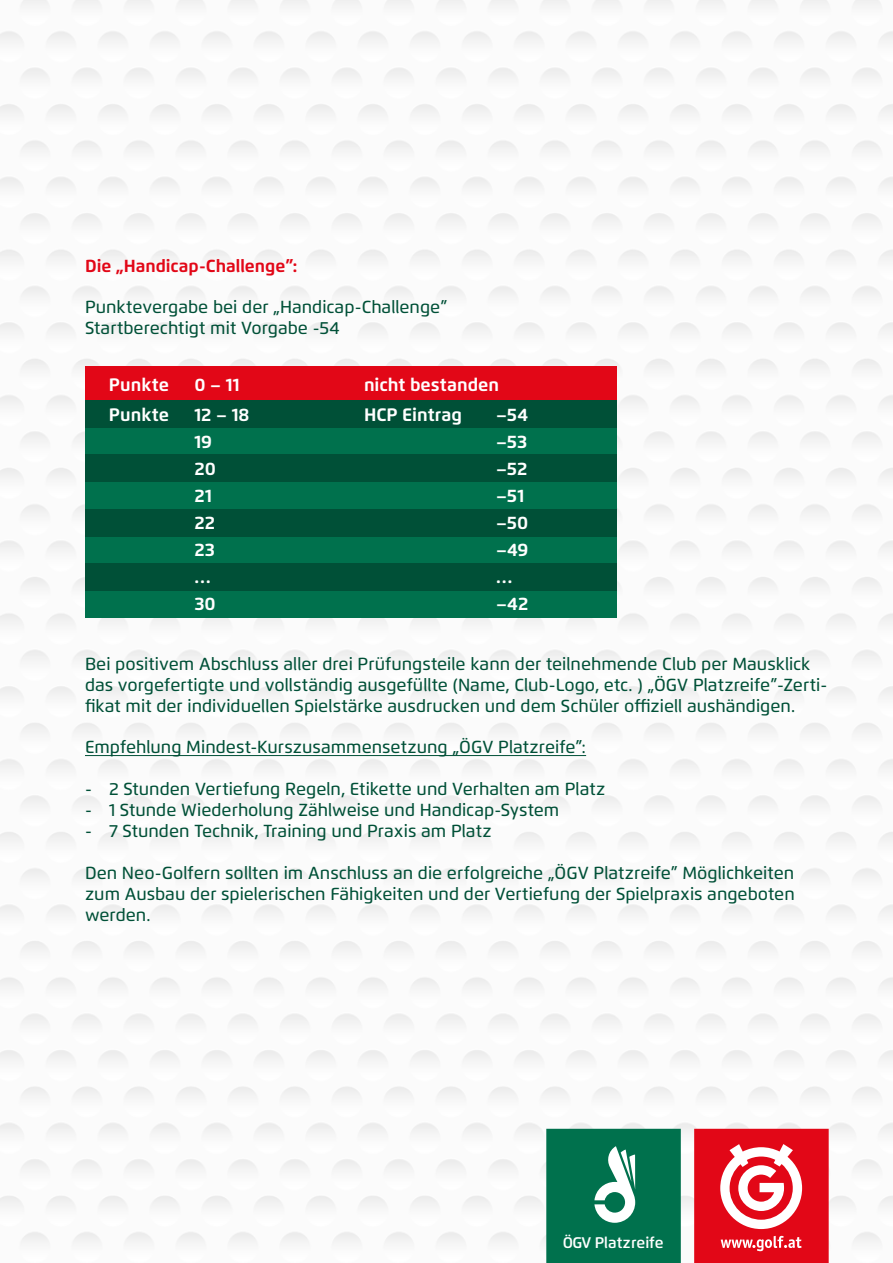
<style>
.page{position:relative;width:893px;height:1263px;background:#fff}
.page>*{position:absolute;margin:0;border:0;box-sizing:border-box;transform-origin:0 0}
.t1{font:700 18px "Flexo";color:#fff}
.t2{font:500 17.4px/21px "Flexo";color:#005037}
.t3{font:700 17.4px "Flexo";color:#e20717}
.t4{font:600 15.3px "Flexo";color:#fff}
</style>
<div class="page">
<svg style="left:546px;top:1129px;width:135px;height:134px;background:#177d5d"></svg>
<svg style="left:694px;top:1129px;width:135px;height:134px"></svg>
<hr style="left:85px;top:755px;width:501px;height:1px;background:#005037">
<div style="left:85px;top:367px;width:531px;height:33px;background:#e20717"></div>
<div style="left:85px;top:400px;width:531px;height:218px;background:#00714d"></div>
<div style="left:85px;top:400px;width:531px;height:27px;background:#005037"></div>
<div style="left:85px;top:455px;width:531px;height:27px;background:#005037"></div>
<div style="left:85px;top:509px;width:531px;height:27px;background:#005037"></div>
<div style="left:85px;top:563px;width:531px;height:28px;background:#005037"></div>
<p class="t3" style="left:85px;top:255px;width:214px">Die „Handicap-Challenge”:</p>
<p class="t2" style="left:85px;top:297px;width:364px">Punktevergabe bei der „Handicap-Challenge”<br>Startberechtigt mit Vorgabe -54</p>
<p class="t1" style="left:109px;top:374px;width:62px">Punkte</p>
<p class="t1" style="left:194px;top:374px;width:47px">0 – 11</p>
<p class="t1" style="left:364px;top:374px;width:137px">nicht bestanden</p>
<p class="t1" style="left:109px;top:403px;width:62px">Punkte</p>
<p class="t1" style="left:194px;top:403px;width:57px">12 – 18</p>
<p class="t1" style="left:364px;top:403px;width:100px">HCP Eintrag</p>
<p class="t1" style="left:496px;top:403px;width:34px">–54</p>
<p class="t1" style="left:194px;top:430px;width:19px">19</p>
<p class="t1" style="left:496px;top:430px;width:33px">–53</p>
<p class="t1" style="left:194px;top:457px;width:23px">20</p>
<p class="t1" style="left:496px;top:457px;width:33px">–52</p>
<p class="t1" style="left:194px;top:484px;width:19px">21</p>
<p class="t1" style="left:496px;top:484px;width:30px">–51</p>
<p class="t1" style="left:194px;top:511px;width:22px">22</p>
<p class="t1" style="left:496px;top:511px;width:34px">–50</p>
<p class="t1" style="left:194px;top:538px;width:22px">23</p>
<p class="t1" style="left:496px;top:538px;width:34px">–49</p>
<p class="t1" style="left:194px;top:565px;width:18px">…</p>
<p class="t1" style="left:496px;top:565px;width:18px">…</p>
<p class="t1" style="left:194px;top:592px;width:23px">30</p>
<p class="t1" style="left:496px;top:592px;width:34px">–42</p>
<p class="t2" style="left:85px;top:653px;width:744px">Bei positivem Abschluss aller drei Prüfungsteile kann der teilnehmende Club per Mausklick das vorgefertigte und vollständig ausgefüllte (Name, Club-Logo, etc. ) „ÖGV Platzreife”-Zerti&shy;fikat mit der individuellen Spielstärke ausdrucken und dem Schüler offiziell aushändigen.</p>
<p class="t2" style="left:85px;top:737px;width:503px">Empfehlung Mindest-Kurszusammensetzung „ÖGV Platzreife”:</p>
<p class="t2" style="left:85px;top:779px;width:522px">- 2 Stunden Vertiefung Regeln, Etikette und Verhalten am Platz</p>
<p class="t2" style="left:85px;top:800px;width:476px">- 1 Stunde Wiederholung Zählweise und Handicap-System</p>
<p class="t2" style="left:85px;top:821px;width:408px">- 7 Stunden Technik, Training und Praxis am Platz</p>
<p class="t2" style="left:85px;top:862px;width:711px;text-align:justify">Den Neo-Golfern sollten im Anschluss an die erfolgreiche „ÖGV Platzreife” Möglichkeiten zum Ausbau der spielerischen Fähigkeiten und der Vertiefung der Spielpraxis angeboten werden.</p>
<p class="t4" style="left:563px;top:1233px;width:102px">ÖGV Platzreife</p>
</div>
